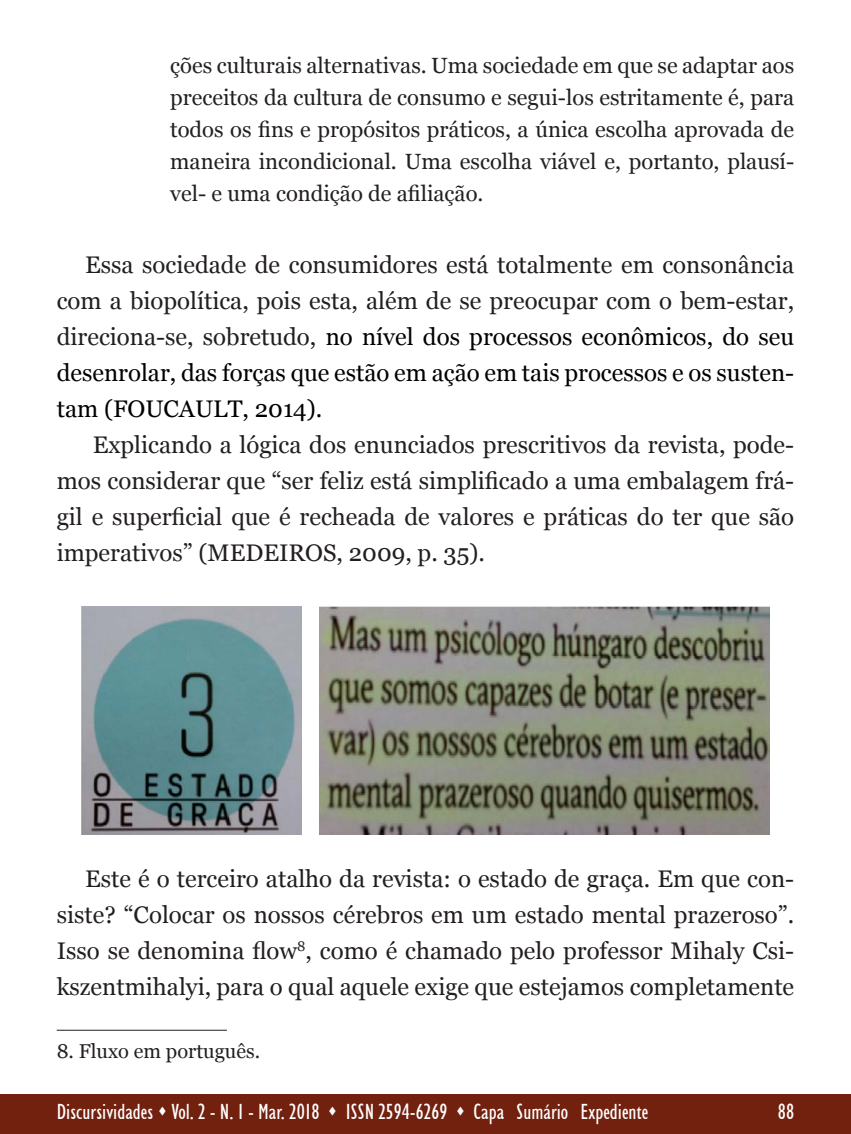
<style>
.page{position:relative;width:851px;height:1134px;background:#fff}
.page>*{position:absolute;margin:0;border:0;box-sizing:border-box;transform-origin:0 0}
.t1{font:24px/36px "Georgia";color:#231f20;text-align:justify}
.t2{font:22px/32px "Georgia";color:#231f20;text-align:justify}
.t3{font:condensed 22px "Humanist 521 BT";color:#fff}
.t4{font:20px "Georgia";color:#231f20}
.s1{color:#000}
</style>
<div class="page">
<div style="left:0;top:1094px;width:850px;height:40px;background:#72210f"></div>
<img style="left:82px;top:607px;width:219px;height:227px">
<img style="left:320px;top:607px;width:449px;height:227px">
<hr style="left:57px;top:1030px;width:170px;height:1px;background:#231f20">
<p class="t2" style="left:170px;top:50px;width:625px">ções culturais alternativas. Uma sociedade em que se adaptar aos preceitos da cultura de consumo e segui-los estritamente é, para todos os fins e propósitos práticos, a única escolha aprovada de maneira incondicional. Uma escolha viável e, portanto, plausí&shy;vel- e uma condição de afiliação.</p>
<p class="t1" style="left:57px;top:248px;width:739px;text-indent:28px">Essa sociedade de consumidores está totalmente em consonância com a biopolítica, pois esta, além de se preocupar com o bem-estar, direciona-se, sobretudo, <span class="s1">no nível dos processos econômicos, do seu desenrolar, das forças que estão em ação em tais processos e os susten&shy;tam (FOUCAULT, 2014).</span></p>
<p class="t1" style="left:57px;top:428px;width:739px;text-indent:36px">Explicando a lógica dos enunciados prescritivos da revista, pode&shy;mos considerar que “ser feliz está simplificado a uma embalagem frá&shy;gil e superficial que é recheada de valores e práticas do ter que são imperativos” (MEDEIROS, 2009, p. 35).</p>
<p class="t1" style="left:57px;top:861px;width:739px;text-indent:28px">Este é o terceiro atalho da revista: o estado de graça. Em que con&shy;siste? “Colocar os nossos cérebros em um estado mental prazeroso”.<br>Isso se denomina flow<sup>8</sup>, como é chamado pelo professor Mihaly Csi&shy;kszentmihalyi, para o qual aquele exige que estejamos completamente</p>
<p class="t4" style="left:57px;top:1039px;width:205px">8. Fluxo em português.</p>
<p class="t3" style="left:57px;top:1099px;width:593px">Discursividades ▲ Vol. 2 - N. 1 - Mar. 2018 ▲ ISSN 2594-6269 ▲ Capa Sumário Expediente</p>
<p class="t3" style="left:777px;top:1099px;width:18px">88</p>
</div>
